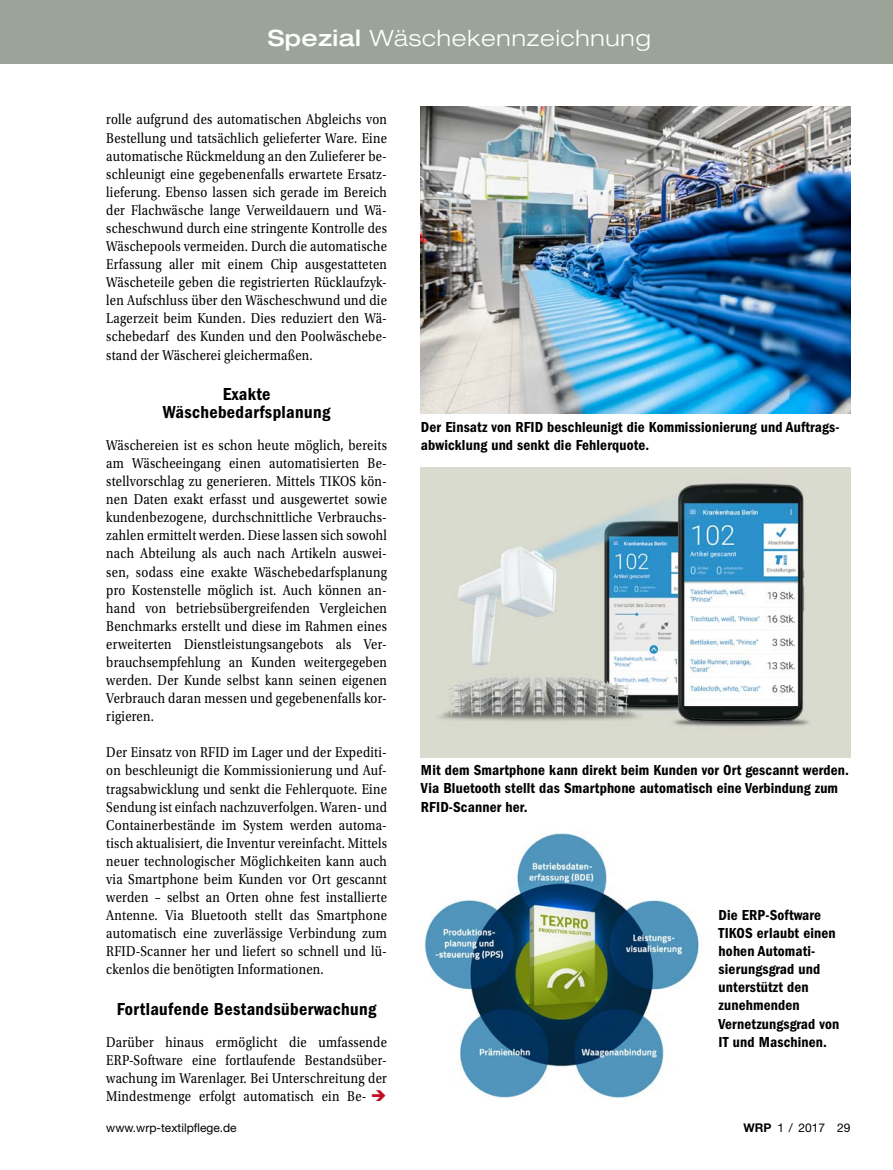
<style>
.page{position:relative;width:893px;height:1170px;background:#fff}
.page>*{position:absolute;margin:0;border:0;box-sizing:border-box;transform-origin:0 0}
.t1{font:300 expanded 22.5px "Helvetica Neue LT Std";letter-spacing:.04em;color:#fff}
.t2{font:18px/18px "ITC Franklin Gothic Std Dm Cd";letter-spacing:.02em;color:#000;text-align:center}
.t3{font:15px/18px "Utopia Std";letter-spacing:.02em;color:#000;text-align:justify;scale:.85 1}
.t4{font:15px/18.1px "ITC Franklin Gothic Std Dm Cd";letter-spacing:.01em;color:#000}
.t5{font:12px "Helvetica Neue LT Std";color:#000}
.s1{font-weight:500}
.s2{color:#c21022}
.s3{font-weight:700}
</style>
<div class="page">
<img style="left:421px;top:106px;width:429px;height:308px">
<img style="left:421px;top:468px;width:429px;height:289px">
<img style="left:424px;top:833px;width:277px;height:265px">
<div style="left:0;top:0;width:893px;height:64px;background:#9ba499"></div>
<h1 class="t1" style="left:268px;top:24px;width:384px"><span class="s1">Spezial</span> Wäschekennzeichnung</h1>
<p class="t3" style="left:106px;top:111px;width:332px">rolle aufgrund des automatischen Abgleichs von Bestellung und tatsächlich gelieferter Ware. Eine automatische Rückmeldung an den Zulieferer be&shy;schleunigt eine gegebenenfalls erwartete Ersatz&shy;lieferung. Ebenso lassen sich gerade im Bereich der Flachwäsche lange Verweildauern und Wä&shy;scheschwund durch eine stringente Kontrolle des Wäschepools vermeiden. Durch die automatische Erfassung aller mit einem Chip ausgestatteten Wäscheteile geben die registrierten Rücklaufzyk&shy;len Aufschluss über den Wäscheschwund und die Lagerzeit beim Kunden. Dies reduziert den Wä&shy;schebedarf des Kunden und den Poolwäschebe&shy;stand der Wäscherei gleichermaßen.</p>
<p class="t2" style="left:163px;top:385px;width:169px">Exakte<br>Wäschebedarfsplanung</p>
<p class="t3" style="left:106px;top:436px;width:332px">Wäschereien ist es schon heute möglich, bereits am Wäscheeingang einen automatisierten Be&shy;stellvorschlag zu generieren. Mittels TIKOS kön&shy;nen Daten exakt erfasst und ausgewertet sowie kundenbezogene, durchschnittliche Verbrauchs&shy;zahlen ermittelt werden. Diese lassen sich sowohl nach Abteilung als auch nach Artikeln auswei&shy;sen, sodass eine exakte Wäschebedarfsplanung pro Kostenstelle möglich ist. Auch können an&shy;hand von betriebsübergreifenden Vergleichen Benchmarks erstellt und diese im Rahmen eines erweiterten Dienstleistungsangebots als Ver&shy;brauchsempfehlung an Kunden weitergegeben werden. Der Kunde selbst kann seinen eigenen Verbrauch daran messen und gegebenenfalls kor&shy;rigieren.</p>
<p class="t3" style="left:106px;top:743px;width:332px">Der Einsatz von RFID im Lager und der Expediti&shy;on beschleunigt die Kommissionierung und Auf&shy;tragsabwicklung und senkt die Fehlerquote. Eine Sendung ist einfach nachzuverfolgen. Waren- und Containerbestände im System werden automa&shy;tisch aktualisiert, die Inventur vereinfacht. Mittels neuer technologischer Möglichkeiten kann auch via Smartphone beim Kunden vor Ort gescannt werden – selbst an Orten ohne fest installierte Antenne. Via Bluetooth stellt das Smartphone automatisch eine zuverlässige Verbindung zum RFID-Scanner her und liefert so schnell und lü&shy;ckenlos die benötigten Informationen.</p>
<p class="t2" style="left:117px;top:999px;width:261px">Fortlaufende Bestandsüberwachung</p>
<p class="t3" style="left:106px;top:1032px;width:332px">Darüber hinaus ermöglicht die umfassende ERP-Software eine fortlaufende Bestandsüber&shy;wachung im Warenlager. Bei Unterschreitung der Mindestmenge erfolgt automatisch ein Be- <span class="s2">➔</span></p>
<p class="t4" style="left:421px;top:418px;width:420px">Der Einsatz von RFID beschleunigt die Kommissionierung und Auftrags&shy;abwicklung und senkt die Fehlerquote.</p>
<p class="t4" style="left:421px;top:761px;width:430px">Mit dem Smartphone kann direkt beim Kunden vor Ort gescannt werden.<br>Via Bluetooth stellt das Smartphone automatisch eine Verbindung zum<br>RFID-Scanner her.</p>
<p class="t4" style="left:719px;top:906px;width:122px">Die ERP-Software<br>TIKOS erlaubt einen hohen Automati&shy;sierungsgrad und unterstützt den zunehmenden<br>Vernetzungsgrad von<br>IT und Maschinen.</p>
<p class="t5" style="left:106px;top:1120px;width:132px">www.wrp-textilpflege.de</p>
<p class="t5" style="left:743px;top:1120px;width:108px"><span class="s3">WRP</span> 1 / 2017 29</p>
</div>
